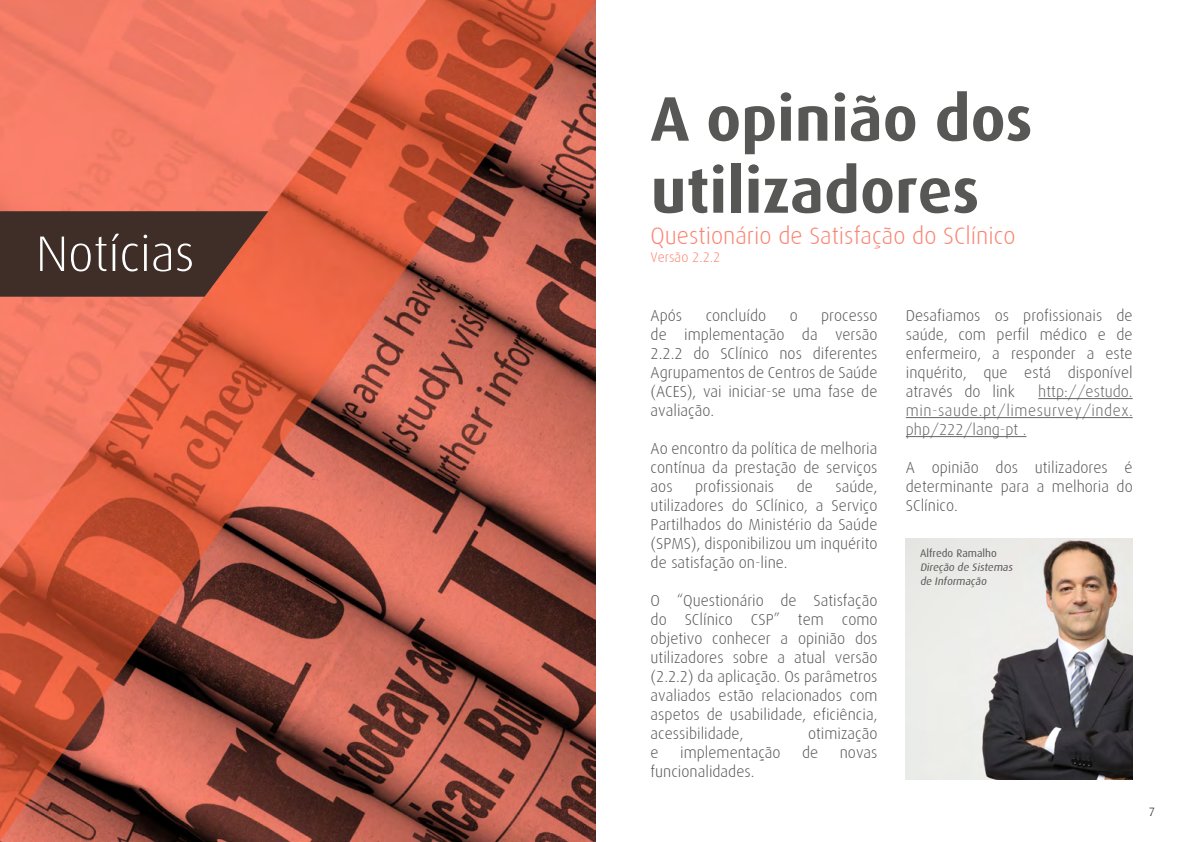
<style>
.page{position:relative;width:1191px;height:842px;background:#fff}
.page>*{position:absolute;margin:0;border:0;box-sizing:border-box;transform-origin:0 0}
.t1{font:700 63px/72px "Dax";color:#575756}
.t2{font:300 50px "Dax";color:#fff}
.t3{font:300 24px "Dax";color:#fa8573}
.t4{font:300 16px/19px "Dax";color:#575756;text-align:justify}
.t5{font:300 16px/19px "Dax";letter-spacing:.03em;color:#666;text-align:justify}
.t6{font:300 14px "Dax";color:#fa8573}
.t7{font:300 12px "Dax";color:#000}
.t8{font:italic 11px/14px "Dax";color:#575756}
.t9{font:11px "Dax";color:#575756}
</style>
<div class="page">
<img style="left:0;top:0;width:595px;height:842px">
<svg style="left:0;top:211px;width:268px;height:86px;background:#55352b"></svg>
<img style="left:905px;top:539px;width:227px;height:240px">
<hr style="left:1038px;top:398px;width:94px;height:1px;background:#666">
<hr style="left:906px;top:417px;width:226px;height:1px;background:#666">
<hr style="left:906px;top:436px;width:120px;height:1px;background:#666">
<h2 class="t2" style="left:36px;top:226px;width:160px">Notícias</h2>
<h1 class="t1" style="left:650px;top:83px;width:383px">A opinião dos utilizadores</h1>
<h3 class="t3" style="left:650px;top:222px;width:366px">Questionário de Satisfação do SClínico</h3>
<p class="t6" style="left:650px;top:249px;width:71px">Versão 2.2.2</p>
<p class="t4" style="left:650px;top:306px;width:33px">Após</p>
<p class="t4" style="left:705px;top:306px;width:62px">concluído</p>
<p class="t4" style="left:789px;top:306px;width:10px">o</p>
<p class="t4" style="left:650px;top:306px;width:228px;text-indent:171px">processo de implementação da versão 2.2.2 do SClínico nos diferentes Agrupamentos de Centros de Saúde (ACES), vai iniciar-se uma fase de avaliação.</p>
<p class="t4" style="left:650px;top:439px;width:228px">Ao encontro da política de melhoria contínua da prestação de serviços aos</p>
<p class="t4" style="left:650px;top:477px;width:228px;text-indent:185px">saúde, utilizadores do SClínico, a Serviço Partilhados do Ministério da Saúde (SPMS), disponibilizou um inquérito de satisfação on-line.</p>
<p class="t4" style="left:650px;top:591px;width:228px">O “Questionário de Satisfação do SClínico CSP” tem como objetivo conhecer a opinião dos utilizadores sobre a atual versão (2.2.2) da aplicação. Os parâmetros avaliados estão relacionados com aspetos de usabilidade, eficiência, acessibilidade,</p>
<p class="t4" style="left:695px;top:477px;width:81px">profissionais</p>
<p class="t4" style="left:796px;top:477px;width:18px">de</p>
<p class="t4" style="left:808px;top:724px;width:71px">otimização</p>
<p class="t4" style="left:650px;top:743px;width:10px">e</p>
<p class="t4" style="left:680px;top:743px;width:102px">implementação</p>
<p class="t4" style="left:802px;top:743px;width:18px">de</p>
<p class="t4" style="left:839px;top:743px;width:39px">novas</p>
<p class="t4" style="left:650px;top:762px;width:105px">funcionalidades.</p>
<p class="t4" style="left:906px;top:306px;width:228px">Desafiamos os profissionais de saúde, com perfil médico e de enfermeiro, a responder a este inquérito, que está disponível através do link</p>
<p class="t5" style="left:906px;top:382px;width:228px;text-indent:132px">http://estudo. min-saude.pt/limesurvey/index. php/222/lang-pt .</p>
<p class="t4" style="left:906px;top:458px;width:228px">A opinião dos utilizadores é determinante para a melhoria do SClínico.</p>
<p class="t9" style="left:920px;top:547px;width:78px">Alfredo Ramalho</p>
<p class="t8" style="left:920px;top:560px;width:96px">Direção de Sistemas de Informação</p>
<p class="t7" style="left:1148px;top:806px;width:8px">7</p>
</div>
